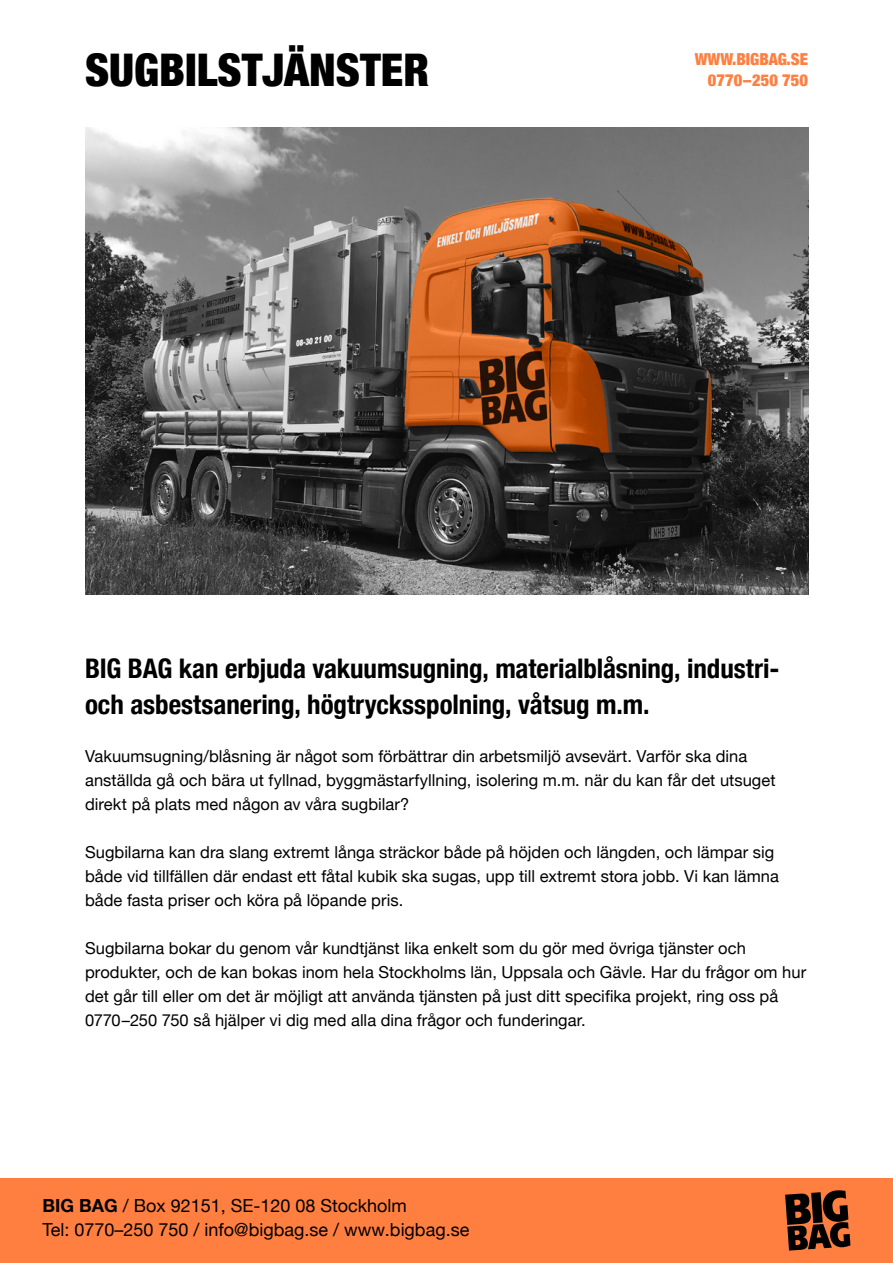
<style>
.page{position:relative;width:893px;height:1263px;background:#fff}
.page>*{position:absolute;margin:0;border:0;box-sizing:border-box;transform-origin:0 0}
.Huvudrubrik{font:900 condensed 45px "Helvetica Neue";color:#000}
.Ingress{font:700 condensed 27px/36px "Helvetica Neue";letter-spacing:-.005em;color:#000}
.t1{font:18px/23.5px "Helvetica Neue";color:#000}
.Brödtext{font:16.5px/24px "Helvetica Neue";letter-spacing:.005em;color:#000}
.t2{font:900 condensed 16.5px/20.7px "Helvetica Neue";color:#ff7f40;text-align:right}
.s1{font-weight:700}
</style>
<div class="page">
<div style="left:0;top:1178px;width:893px;height:85px;background:#ff7f40"></div>
<svg style="left:785px;top:1190px;width:65px;height:60px"></svg>
<img style="left:85px;top:128px;width:723px;height:466px">
<p class="Huvudrubrik" style="left:85px;top:33px;width:346px">SUGBILSTJÄNSTER</p>
<p class="t2" style="left:695px;top:48px;width:115px">WWW.BIGBAG.SE<br>0770–250 750</p>
<p class="Ingress" style="left:85px;top:649px;width:696px">BIG BAG kan erbjuda vakuumsugning, materialblåsning, industri&shy;och asbestsanering, högtrycksspolning, våtsug m.m.</p>
<p class="Brödtext" style="left:85px;top:745px;width:692px">Vakuumsugning/blåsning är något som förbättrar din arbetsmiljö avsevärt. Varför ska dina anställda gå och bära ut fyllnad, byggmästarfyllning, isolering m.m. när du kan får det utsuget direkt på plats med någon av våra sugbilar?</p>
<p class="Brödtext" style="left:85px;top:841px;width:695px">Sugbilarna kan dra slang extremt långa sträckor både på höjden och längden, och lämpar sig både vid tillfällen där endast ett fåtal kubik ska sugas, upp till extremt stora jobb. Vi kan lämna både fasta priser och köra på löpande pris.</p>
<p class="Brödtext" style="left:85px;top:937px;width:723px">Sugbilarna bokar du genom vår kundtjänst lika enkelt som du gör med övriga tjänster och produkter, och de kan bokas inom hela Stockholms län, Uppsala och Gävle. Har du frågor om hur det går till eller om det är möjligt att använda tjänsten på just ditt specifika projekt, ring oss på 0770–250 750 så hjälper vi dig med alla dina frågor och funderingar.</p>
<p class="t1" style="left:43px;top:1195px;width:428px"><span class="s1">BIG BAG</span> / Box 92151, SE-120 08 Stockholm<br>Tel: 0770–250 750 / info@bigbag.se / www.bigbag.se</p>
</div>
